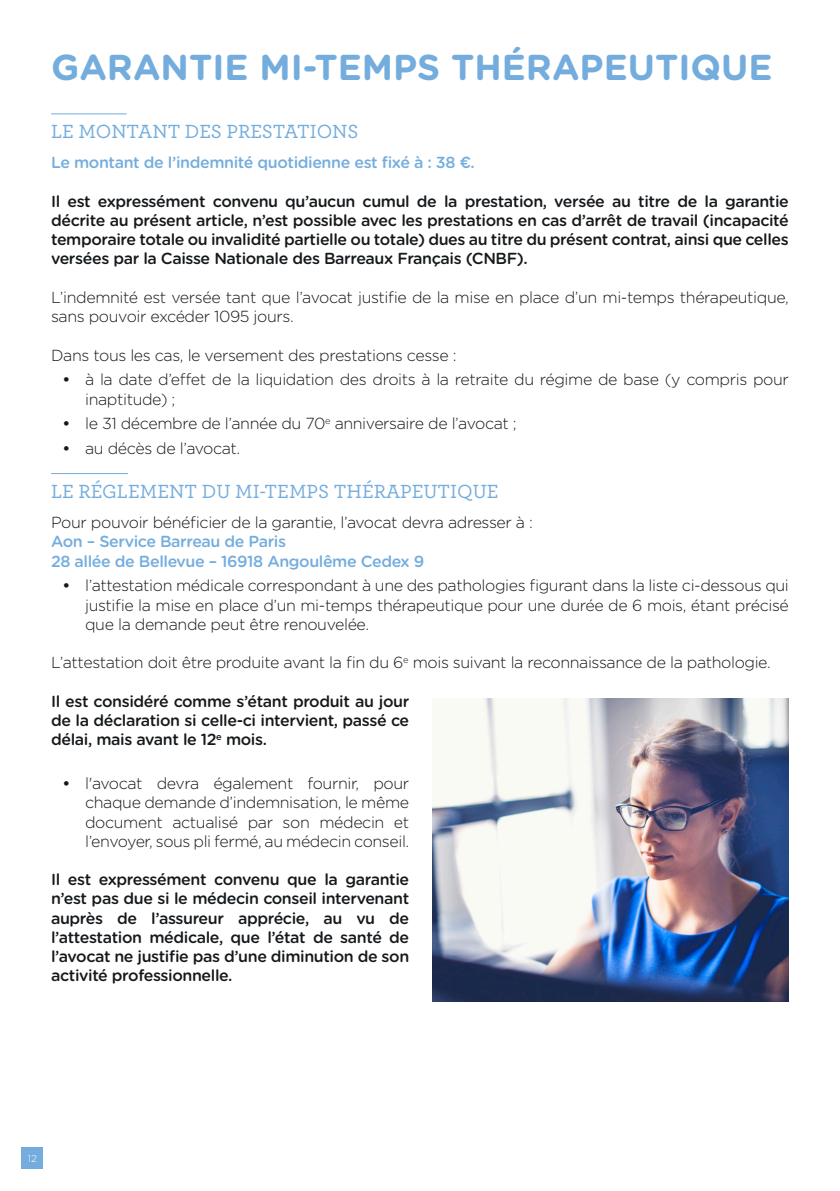
<style>
.page{position:relative;width:840px;height:1191px;background:#fff}
.page>*{position:absolute;margin:0;border:0;box-sizing:border-box;transform-origin:0 0}
.Titre_1_-_Gotham_bold_18{font:700 36px "Gotham Rounded";color:#74addd}
.Titre_2_-_Gotham_medium_10{font:500 20px "Archer Pro";color:#74addd}
.Texte_-_Gotham_light_8{font:300 16px/19.2px "Gotham Rounded";letter-spacing:-.025em;color:#15191c}
.Texte_-_Gotham_light_8-2{font:500 16px/19.2px "Gotham Rounded";letter-spacing:-.025em;color:#15191c;text-align:justify}
.Texte_-_Gotham_light_8-3{font:500 16px "Gotham Rounded";letter-spacing:-.025em;color:#74addd}
.t1{font:300 10px "Gotham Rounded";color:#fff}
.s1{font-weight:500}
</style>
<div class="page">
<hr style="left:51px;top:113px;width:76px;height:1px;background:#74addd">
<hr style="left:51px;top:473px;width:77px;height:1px;background:#74addd">
<div style="left:22px;top:1147px;width:21px;height:22px;background:#74addd"></div>
<img style="left:432px;top:698px;width:356px;height:303px">
<p class="Titre_1_-_Gotham_bold_18" style="left:51px;top:41px;width:722px">GARANTIE MI-TEMPS THÉRAPEUTIQUE</p>
<p class="Titre_2_-_Gotham_medium_10" style="left:51px;top:117px;width:309px">LE MONTANT DES PRESTATIONS</p>
<p class="Texte_-_Gotham_light_8-3" style="left:51px;top:151px;width:425px">Le montant de l’indemnité quotidienne est fixé à : 38 €.</p>
<p class="Texte_-_Gotham_light_8-2" style="left:51px;top:191px;width:739px">Il est expressément convenu qu’aucun cumul de la prestation, versée au titre de la garantie décrite au présent article, n’est possible avec les prestations en cas d’arrêt de travail (incapacité temporaire totale ou invalidité partielle ou totale) dues au titre du présent contrat, ainsi que celles versées par la Caisse Nationale des Barreaux Français (CNBF).</p>
<p class="Texte_-_Gotham_light_8" style="left:51px;top:287px;width:739px">L’indemnité est versée tant que l’avocat justifie de la mise en place d’un mi-temps thérapeutique, sans pouvoir excéder 1095 jours.</p>
<p class="Texte_-_Gotham_light_8" style="left:51px;top:344px;width:407px">Dans tous les cas, le versement des prestations cesse :</p>
<p class="Texte_-_Gotham_light_8" style="left:85px;top:369px;width:704px;text-indent:-23px"><span class="s1">•</span> à la date d’effet de la liquidation des droits à la retraite du régime de base (y compris pour inaptitude) ;</p>
<p class="Texte_-_Gotham_light_8" style="left:62px;top:413px;width:455px"><span class="s1">•</span> le 31 décembre de l’année du 70<sup>e</sup> anniversaire de l’avocat ;</p>
<p class="Texte_-_Gotham_light_8" style="left:62px;top:438px;width:179px"><span class="s1">•</span> au décès de l’avocat.</p>
<p class="Titre_2_-_Gotham_medium_10" style="left:51px;top:476px;width:449px">LE RÉGLEMENT DU MI-TEMPS THÉRAPEUTIQUE</p>
<p class="Texte_-_Gotham_light_8" style="left:51px;top:512px;width:483px">Pour pouvoir bénéficier de la garantie, l’avocat devra adresser à :</p>
<p class="Texte_-_Gotham_light_8-3" style="left:51px;top:530px;width:236px">Aon – Service Barreau de Paris</p>
<p class="Texte_-_Gotham_light_8-3" style="left:51px;top:549px;width:374px">28 allée de Bellevue – 16918 Angoulême Cedex 9</p>
<p class="Texte_-_Gotham_light_8" style="left:85px;top:575px;width:705px;text-align:justify;text-indent:-23px"><span class="s1">•</span> l’attestation médicale correspondant à une des pathologies figurant dans la liste ci-dessous qui justifie la mise en place d’un mi-temps thérapeutique pour une durée de 6 mois, étant précisé que la demande peut être renouvelée.</p>
<p class="Texte_-_Gotham_light_8" style="left:51px;top:652px;width:720px">L’attestation doit être produite avant la fin du 6<sup>e</sup> mois suivant la reconnaissance de la pathologie.</p>
<p class="Texte_-_Gotham_light_8-2" style="left:51px;top:690px;width:359px">Il est considéré comme s’étant produit au jour de la déclaration si celle-ci intervient, passé ce délai, mais avant le 12<sup>e</sup> mois.</p>
<p class="Texte_-_Gotham_light_8" style="left:85px;top:773px;width:325px;text-align:justify;text-indent:-23px"><span class="s1">•</span> l'avocat devra également fournir, pour chaque demande d’indemnisation, le même document actualisé par son médecin et l’envoyer, sous pli fermé, au médecin conseil.</p>
<p class="Texte_-_Gotham_light_8-2" style="left:51px;top:869px;width:359px">Il est expressément convenu que la garantie n’est pas due si le médecin conseil intervenant auprès de l’assureur apprécie, au vu de l’attestation médicale, que l’état de santé de l’avocat ne justifie pas d’une diminution de son activité professionnelle.</p>
<p class="t1" style="left:28px;top:1152px;width:11px">12</p>
</div>
